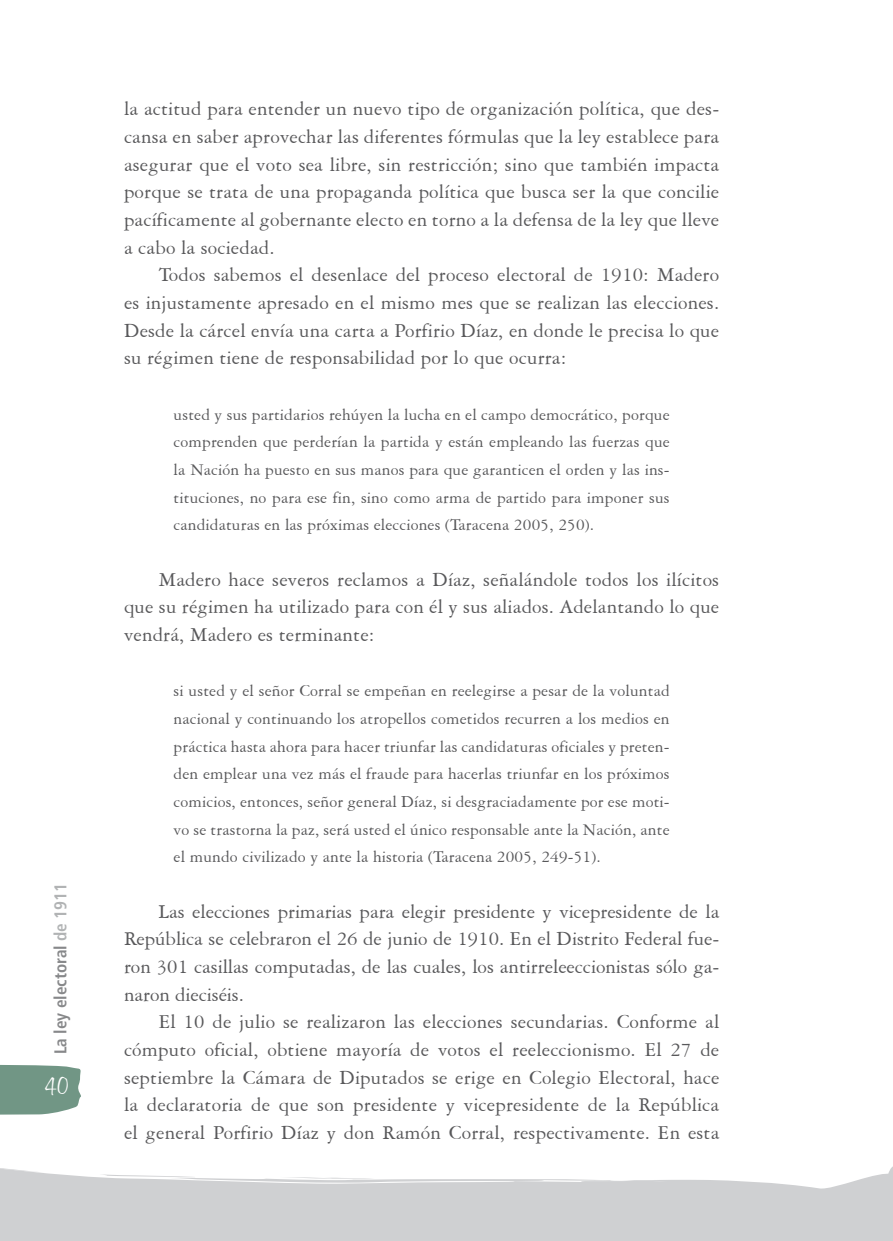
<style>
.page{position:relative;width:893px;height:1241px;background:#fff}
.page>*{position:absolute;margin:0;border:0;box-sizing:border-box;transform-origin:0 0}
.t1{font:300 26.25px "Honey Script";color:#fff}
.t2{font:21px/27.7px "American Garamond BT";letter-spacing:.01em;color:#58585a;text-align:justify}
.t3{font:17.5px/27.7px "American Garamond BT";letter-spacing:.01em;color:#58585a;text-align:justify}
.t4{font:700 condensed 17.15px "Frutiger";color:#87888a}
.s1{color:#b1b3b4}
</style>
<div class="page">
<svg style="left:0;top:1064px;width:81px;height:50px"></svg>
<svg style="left:0;top:1168px;width:886px;height:72px;fill:#cfd0d2"></svg>
<svg style="left:886px;top:1166px;width:7px;height:74px"></svg>
<p class="t4" style="left:50px;top:1054px;width:173px;rotate:-90deg">La ley electoral <span class="s1">de 1911</span></p>
<p class="t1" style="left:45px;top:1069px;width:26px">40</p>
<p class="t2" style="left:124px;top:95px;width:597px">la actitud para entender un nuevo tipo de organización política, que des&shy;cansa en saber aprovechar las diferentes fórmulas que la ley establece para asegurar que el voto sea libre, sin restricción; sino que también impacta porque se trata de una propaganda política que busca ser la que concilie pacíficamente al gobernante electo en torno a la defensa de la ley que lleve a cabo la sociedad.</p>
<p class="t2" style="left:124px;top:260px;width:597px;text-indent:35px">Todos sabemos el desenlace del proceso electoral de 1910: Madero es injustamente apresado en el mismo mes que se realizan las elecciones.<br>Desde la cárcel envía una carta a Porfirio Díaz, en donde le precisa lo que su régimen tiene de responsabilidad por lo que ocurra:</p>
<p class="t3" style="left:174px;top:400px;width:498px">usted y sus partidarios rehúyen la lucha en el campo democrático, porque comprenden que perderían la partida y están empleando las fuerzas que la Nación ha puesto en sus manos para que garanticen el orden y las ins&shy;tituciones, no para ese fin, sino como arma de partido para imponer sus candidaturas en las próximas elecciones (Taracena 2005, 250).</p>
<p class="t2" style="left:124px;top:565px;width:597px;text-indent:35px">Madero hace severos reclamos a Díaz, señalándole todos los ilícitos que su régimen ha utilizado para con él y sus aliados. Adelantando lo que vendrá, Madero es terminante:</p>
<p class="t3" style="left:174px;top:676px;width:498px">si usted y el señor Corral se empeñan en reelegirse a pesar de la voluntad nacional y continuando los atropellos cometidos recurren a los medios en práctica hasta ahora para hacer triunfar las candidaturas oficiales y preten&shy;den emplear una vez más el fraude para hacerlas triunfar en los próximos comicios, entonces, señor general Díaz, si desgraciadamente por ese moti&shy;vo se trastorna la paz, será usted el único responsable ante la Nación, ante el mundo civilizado y ante la historia (Taracena 2005, 249-51).</p>
<p class="t2" style="left:124px;top:896px;width:597px;text-indent:35px">Las elecciones primarias para elegir presidente y vicepresidente de la República se celebraron el 26 de junio de 1910. En el Distrito Federal fue&shy;ron 301 casillas computadas, de las cuales, los antirreleeccionistas sólo ga&shy;naron dieciséis.</p>
<p class="t2" style="left:124px;top:1007px;width:597px;text-indent:35px">El 10 de julio se realizaron las elecciones secundarias. Conforme al cómputo oficial, obtiene mayoría de votos el reeleccionismo. El 27 de septiembre la Cámara de Diputados se erige en Colegio Electoral, hace la declaratoria de que son presidente y vicepresidente de la República el general Porfirio Díaz y don Ramón Corral, respectivamente. En esta</p>
</div>
